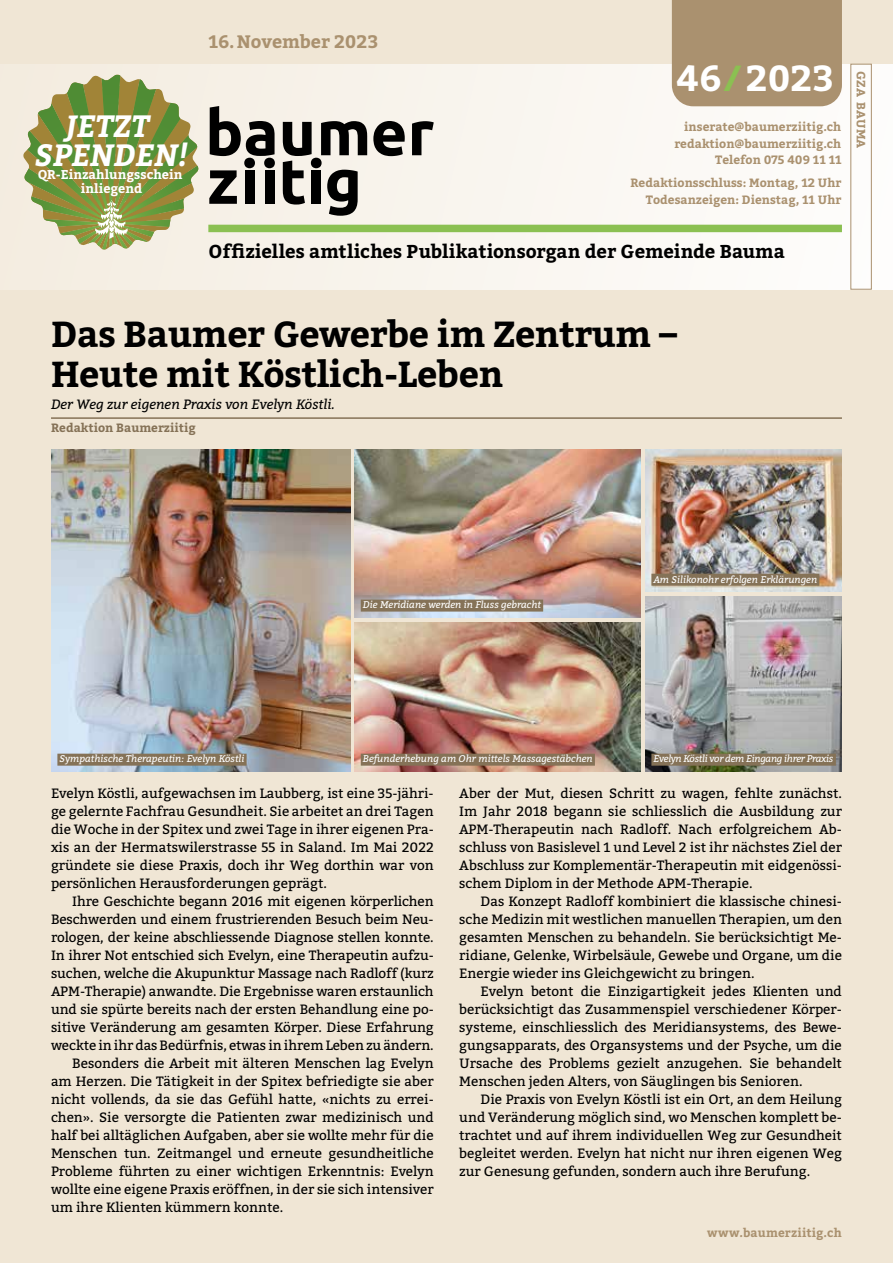
<style>
.page{position:relative;width:893px;height:1263px;background:#f0e6d5}
.page>*{position:absolute;margin:0;border:0;box-sizing:border-box;transform-origin:0 0}
.t1{font:700 36px/40.2px "Bitter";letter-spacing:-.01em;color:#000}
.t2{font:700 36px "Bitter";letter-spacing:.005em;color:#fff}
.t3{font:italic 700 30.6px/28.7px "Bitter";color:#fff;text-align:center}
.t4{font:700 18.6px "Bitter";color:#000}
.t5{font:700 18px "Bitter";letter-spacing:-.005em;color:#aa916f}
.t6{font:13.5px/18px "Bitter";color:#000;text-align:justify}
.t7{font:italic 13.5px "Bitter";color:#000}
.t8{font:700 12.75px/13.6px "Bitter";color:#fff;text-align:center}
.t9{font:700 12px/16.5px "Bitter";color:#aa916f;text-align:right}
.t10{font:700 12px "Bitter";color:#857257}
.t11{font:700 12px "Bitter";letter-spacing:.02em;color:#aa916f}
.t12{font:italic 9.75px "Bitter";color:#fff}
.t13{font:italic 9.75px "Bitter";letter-spacing:-.03em;color:#fff}
.s1{color:#8bc052}
</style>
<div class="page">
<div style="left:0;top:64px;width:893px;height:226px;background:linear-gradient(to right,#f3ecdf,#fdfcfa)"></div>
<div style="left:208px;top:225px;width:634px;height:7px;background:#8bc052"></div>
<div style="left:850px;top:64px;width:22px;height:226px;border:1px solid #aa916f"></div>
<svg style="left:373px;top:121px;width:32px;height:35px"></svg>
<svg style="left:412px;top:121px;width:22px;height:34px"></svg>
<svg style="left:209px;top:106px;width:66px;height:98px;background:#87847e"></svg>
<div style="left:265px;top:170px;width:9px;height:34px;background:#000"></div>
<svg style="left:283px;top:121px;width:84px;height:95px;background:#84827d"></svg>
<div style="left:672px;top:0;width:170px;height:106px;background:#aa916f"></div>
<svg style="left:23px;top:75px;width:176px;height:174px"></svg>
<hr style="left:51px;top:417px;width:791px;height:2px;background:#857257">
<img style="left:51px;top:450px;width:299px;height:322px">
<img style="left:354px;top:622px;width:287px;height:150px">
<img style="left:645px;top:450px;width:197px;height:142px">
<img style="left:354px;top:450px;width:287px;height:168px">
<img style="left:645px;top:596px;width:197px;height:176px">
<div style="left:57px;top:754px;width:190px;height:12px;background:#857257"></div>
<div style="left:361px;top:600px;width:182px;height:12px;background:#857257"></div>
<div style="left:651px;top:574px;width:168px;height:12px;background:#857257"></div>
<div style="left:651px;top:754px;width:185px;height:12px;background:#857257"></div>
<div style="left:361px;top:754px;width:234px;height:12px;background:#857257"></div>
<h2 class="t3" style="left:35px;top:111px;width:155px">JETZT<br>SPENDEN!</h2>
<p class="t8" style="left:38px;top:168px;width:146px">QR-Einzahlungsschein inliegend</p>
<h3 class="t5" style="left:208px;top:28px;width:172px">16.November 2023</h3>
<h1 class="t2" style="left:676px;top:51px;width:159px">46<span class="s1">/</span>2023</h1>
<p class="t9" style="left:674px;top:118px;width:169px">inserate@baumerziitig.ch redaktion@baumerziitig.ch<br>Telefon 075 409 11 11</p>
<p class="t9" style="left:630px;top:174px;width:212px">Redaktionsschluss: Montag, 12 Uhr<br>Todesanzeigen: Dienstag, 11 Uhr</p>
<h3 class="t4" style="left:208px;top:237px;width:578px">Offizielles amtliches Publikationsorgan der Gemeinde Bauma</h3>
<p class="t9" style="left:870px;top:71px;width:79px;rotate:90deg">GZA BAUMA</p>
<h1 class="t1" style="left:51px;top:313px;width:628px">Das Baumer Gewerbe im Zentrum –<br>Heute mit Köstlich-Leben</h1>
<p class="t7" style="left:51px;top:395px;width:286px">Der Weg zur eigenen Praxis von Evelyn Köstli.</p>
<p class="t10" style="left:51px;top:418px;width:146px">Redaktion Baumerziitig</p>
<p class="t12" style="left:363px;top:598px;width:180px">Die Meridiane werden in Fluss gebracht</p>
<p class="t12" style="left:654px;top:572px;width:165px">Am Silikonohr erfolgen Erklärungen</p>
<p class="t12" style="left:60px;top:752px;width:186px">Sympathische Therapeutin: Evelyn Köstli</p>
<p class="t12" style="left:363px;top:752px;width:231px">Befunderhebung am Ohr mittels Massagestäbchen</p>
<p class="t13" style="left:654px;top:752px;width:181px">Evelyn Köstli vor dem Eingang ihrer Praxis</p>
<p class="t6" style="left:51px;top:783px;width:384px">Evelyn Köstli, aufgewachsen im Laubberg, ist eine 35-jähri&shy;ge gelernte Fachfrau Gesundheit. Sie arbeitet an drei Tagen die Woche in der Spitex und zwei Tage in ihrer eigenen Pra&shy;xis an der Hermatswilerstrasse 55 in Saland. Im Mai 2022 gründete sie diese Praxis, doch ihr Weg dorthin war von persönlichen Herausforderungen geprägt.</p>
<p class="t6" style="left:72px;top:891px;width:363px">Ihre Geschichte begann 2016 mit eigenen körperlichen</p>
<p class="t6" style="left:51px;top:909px;width:384px">Beschwerden und einem frustrierenden Besuch beim Neu-</p>
<p class="t6" style="left:51px;top:927px;width:384px">rologen, der keine abschliessende Diagnose stellen konnte.</p>
<p class="t6" style="left:51px;top:945px;width:384px">In ihrer Not entschied sich Evelyn, eine Therapeutin aufzu-</p>
<p class="t6" style="left:51px;top:963px;width:384px">suchen, welche die Akupunktur Massage nach Radloff (kurz</p>
<p class="t6" style="left:51px;top:981px;width:384px">APM-Therapie) anwandte. Die Ergebnisse waren erstaunlich</p>
<p class="t6" style="left:51px;top:999px;width:384px">und sie spürte bereits nach der ersten Behandlung eine po-</p>
<p class="t6" style="left:51px;top:1017px;width:384px">sitive Veränderung am gesamten Körper. Diese Erfahrung</p>
<p class="t6" style="left:51px;top:1035px;width:384px">weckte in ihr das Bedürfnis, etwas in ihrem Leben zu ändern.</p>
<p class="t6" style="left:72px;top:1053px;width:363px">Besonders die Arbeit mit älteren Menschen lag Evelyn</p>
<p class="t6" style="left:51px;top:1071px;width:384px">am Herzen. Die Tätigkeit in der Spitex befriedigte sie aber</p>
<p class="t6" style="left:51px;top:1089px;width:384px">nicht vollends, da sie das Gefühl hatte, «nichts zu errei-</p>
<p class="t6" style="left:51px;top:1107px;width:384px">chen». Sie versorgte die Patienten zwar medizinisch und</p>
<p class="t6" style="left:51px;top:1125px;width:384px">half bei alltäglichen Aufgaben, aber sie wollte mehr für die</p>
<p class="t6" style="left:51px;top:1143px;width:384px">Menschen tun. Zeitmangel und erneute gesundheitliche</p>
<p class="t6" style="left:51px;top:1161px;width:384px">Probleme führten zu einer wichtigen Erkenntnis: Evelyn</p>
<p class="t6" style="left:51px;top:1179px;width:384px">wollte eine eigene Praxis eröffnen, in der sie sich intensiver</p>
<p class="t6" style="left:51px;top:1197px;width:234px">um ihre Klienten kümmern konnte.</p>
<p class="t6" style="left:459px;top:783px;width:384px">Aber der Mut, diesen Schritt zu wagen, fehlte zunächst.<br>Im Jahr 2018 begann sie schliesslich die Ausbildung zur APM-Therapeutin nach Radloff. Nach erfolgreichem Ab&shy;schluss von Basislevel 1 und Level 2 ist ihr nächstes Ziel der Abschluss zur Komplementär-Therapeutin mit eidgenössi&shy;schem Diplom in der Methode APM-Therapie.</p>
<p class="t6" style="left:459px;top:891px;width:384px;text-indent:21px">Das Konzept Radloff kombiniert die klassische chinesi&shy;sche Medizin mit westlichen manuellen Therapien, um den gesamten Menschen zu behandeln. Sie berücksichtigt Me&shy;ridiane, Gelenke, Wirbelsäule, Gewebe und Organe, um die Energie wieder ins Gleichgewicht zu bringen.</p>
<p class="t6" style="left:459px;top:981px;width:384px;text-indent:21px">Evelyn betont die Einzigartigkeit jedes Klienten und berücksichtigt das Zusammenspiel verschiedener Körper&shy;systeme, einschliesslich des Meridiansystems, des Bewe&shy;gungsapparats, des Organsystems und der Psyche, um die Ursache des Problems gezielt anzugehen. Sie behandelt Menschen jeden Alters, von Säuglingen bis Senioren.</p>
<p class="t6" style="left:459px;top:1089px;width:384px;text-indent:21px">Die Praxis von Evelyn Köstli ist ein Ort, an dem Heilung und Veränderung möglich sind, wo Menschen komplett be&shy;trachtet und auf ihrem individuellen Weg zur Gesundheit begleitet werden. Evelyn hat nicht nur ihren eigenen Weg zur Genesung gefunden, sondern auch ihre Berufung.</p>
<p class="t11" style="left:707px;top:1224px;width:136px">www.baumerziitig.ch</p>
</div>
